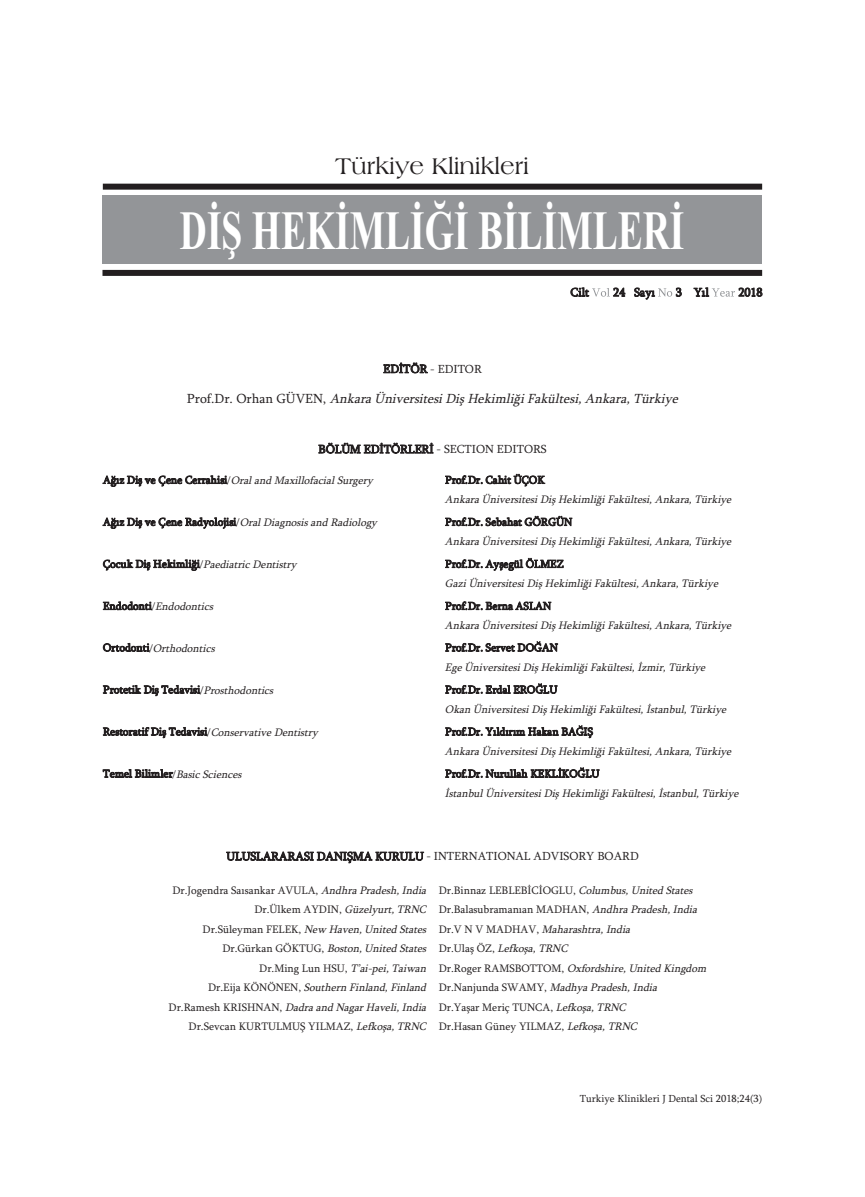
<style>
.page{position:relative;width:865px;height:1197px;background:#fff}
.page>*{position:absolute;margin:0;border:0;box-sizing:border-box;transform-origin:0 0}
.t1{font:700 55.35px "Times New Roman";color:#fff;scale:.68 1}
.t2{font:24px "Americana BT Roman";color:#231f20}
.t3{font:italic 13.5px "Sylfaen";color:#231f20}
.t4{font:12px "Sylfaen";color:#231f20}
.t5{font:italic 11.1px/19.5px "Sylfaen";color:#231f20;text-align:right}
.t6{font:11.1px/19.5px "Sylfaen";color:#231f20}
.t7{font:10.5px "Sylfaen";color:#231f20}
.s1{font-style:normal}
.s2{font-style:italic}
</style>
<div class="page">
<div style="left:102px;top:195px;width:660px;height:68px;background:#939598"></div>
<div style="left:103px;top:184px;width:659px;height:6px;background:#231f20"></div>
<div style="left:102px;top:270px;width:660px;height:6px;background:#231f20"></div>
<svg style="left:592px;top:288px;width:17px;height:8px"></svg>
<svg style="left:658px;top:288px;width:14px;height:8px"></svg>
<svg style="left:711px;top:288px;width:24px;height:8px"></svg>
<h2 class="t2" style="left:335px;top:152px;width:195px">Türkiye Klinikleri</h2>
<h1 class="t1" style="left:180px;top:198px;width:743px">DİŞ HEKİMLİĞİ BİLİMLERİ</h1>
<p class="t4" style="left:570px;top:285px;width:20px">Cilt</p>
<p class="t4" style="left:613px;top:285px;width:43px">24 Sayı</p>
<p class="t4" style="left:676px;top:285px;width:35px">3 Yıl</p>
<p class="t4" style="left:738px;top:285px;width:25px">2018</p>
<p class="t4" style="left:383px;top:362px;width:100px">EDİTÖR - EDITOR</p>
<p class="t3" style="left:187px;top:390px;width:496px"><span class="s1">P r o f . D r . O r h a n G Ü V E N ,</span> Ankara Üniversitesi Diş Hekimliği Fakültesi, Ankara, Türkiye</p>
<p class="t4" style="left:318px;top:442px;width:230px">BÖLÜM EDİTÖRLERİ - SECTION EDITORS</p>
<p class="t5" style="left:103px;top:470px;width:275px"><span class="s1">Ağız Diş ve Çene Cerrahisi/</span>OralandMaxillofacialSurgery</p>
<p class="t6" style="left:445px;top:470px;width:101px">Prof.Dr. Cahit ÜÇOK</p>
<p class="t5" style="left:445px;top:489px;width:291px">Ankara Üniversitesi Diş Hekimliği Fakültesi, Ankara, Türkiye</p>
<p class="t6" style="left:103px;top:512px;width:279px">Ağız Diş ve Çene Radyolojisi/<span class="s2">OralDiagnosisandRadiology</span></p>
<p class="t6" style="left:445px;top:512px;width:128px">Prof.Dr. Sebahat GÖRGÜN</p>
<p class="t5" style="left:445px;top:531px;width:291px">Ankara Üniversitesi Diş Hekimliği Fakültesi, Ankara, Türkiye</p>
<p class="t5" style="left:103px;top:554px;width:198px"><span class="s1">Çocu k Diş H e ki ml iği/</span>Paediatric Dentistry</p>
<p class="t6" style="left:445px;top:554px;width:120px">Prof.Dr. Ayşegül ÖLMEZ</p>
<p class="t5" style="left:445px;top:573px;width:278px">Gazi Üniversitesi Diş Hekimliği Fakültesi, Ankara, Türkiye</p>
<p class="t5" style="left:103px;top:596px;width:115px"><span class="s1">En d odon t i/</span>Endodontics</p>
<p class="t6" style="left:445px;top:596px;width:107px">Prof.Dr. Berna ASLAN</p>
<p class="t5" style="left:445px;top:615px;width:291px">Ankara Üniversitesi Diş Hekimliği Fakültesi, Ankara, Türkiye</p>
<p class="t5" style="left:103px;top:638px;width:116px"><span class="s1">O r t o d o n t i/</span> Orthodontics</p>
<p class="t6" style="left:445px;top:637px;width:114px">Prof.Dr. Servet DOĞAN</p>
<p class="t5" style="left:445px;top:657px;width:265px">Ege Üniversitesi Diş Hekimliği Fakültesi, İzmir, Türkiye</p>
<p class="t6" style="left:103px;top:679px;width:175px">Protetik Diş Tedavisi/<span class="s2">Prosthodontics</span></p>
<p class="t6" style="left:445px;top:679px;width:114px">Prof.Dr. Erdal EROĞLU</p>
<p class="t5" style="left:445px;top:699px;width:286px">Okan Üniversitesi Diş Hekimliği Fakültesi, İstanbul, Türkiye</p>
<p class="t6" style="left:103px;top:721px;width:219px">Restoratif Diş Tedavisi/<span class="s2">ConservativeDentistry</span></p>
<p class="t6" style="left:445px;top:721px;width:149px">Prof.Dr. Yıldırım Hakan BAĞIŞ</p>
<p class="t5" style="left:445px;top:741px;width:291px">Ankara Üniversitesi Diş Hekimliği Fakültesi, Ankara, Türkiye</p>
<p class="t6" style="left:103px;top:763px;width:143px">Temel Bilimler/<span class="s2">BasicSciences</span></p>
<p class="t6" style="left:445px;top:763px;width:156px">Prof.Dr. Nurullah KEKLİKOĞLU</p>
<p class="t5" style="left:445px;top:783px;width:298px">İstanbul Üniversitesi Diş Hekimliği Fakültesi, İstanbul, Türkiye</p>
<p class="t4" style="left:226px;top:849px;width:414px">ULUSLARARASI DANIŞMA KURULU - INTERNATIONAL ADVISORY BOARD</p>
<p class="t5" style="left:169px;top:880px;width:262px"><span class="s1">Dr.Jogendra Saısankar AVULA,</span> AndhraPradesh,India <span class="s1">Dr.Ülkem AYDIN,</span> Güzelyurt,TRNC<br><span class="s1">Dr.Süleyman FELEK,</span> NewHaven,UnitedStates <span class="s1">Dr.Gürkan GÖKTUG,</span> Boston,UnitedStates<br><span class="s1">Dr.Ming Lun HSU,</span> T’ai-pei,Taiwan<br><span class="s1">D r . E i j a K Ö N Ö N E N ,</span> Southern Finland, Finland <span class="s1">Dr.Ramesh KRISHNAN,</span> DadraandNagarHaveli,India <span class="s1">Dr.Sevcan KURTULMUŞ YILMAZ,</span> Lefkoşa,TRNC</p>
<p class="t6" style="left:439px;top:880px;width:272px">Dr.Binnaz LEBLEBİCİOGLU, <span class="s2">Columbus,UnitedStates </span>Dr.Balasubramanıan MADHAN, <span class="s2">AndhraPradesh,India </span>D r . V N V M A D H A V , <span class="s2">Maharashtra, India<br></span>Dr.Ulaş ÖZ, <span class="s2">Lefkoşa,TRNC<br></span>Dr.Roger RAMSBOTTOM, <span class="s2">Oxfordshire,UnitedKingdom </span>Dr.Nanjunda SWAMY, <span class="s2">MadhyaPradesh,India<br></span>Dr.Yaşar Meriç TUNCA, <span class="s2">Lefkoşa,TRNC<br></span>Dr.Hasan Güney YILMAZ, <span class="s2">Lefkoşa,TRNC</span></p>
<p class="t7" style="left:580px;top:1091px;width:184px">Turkiye Klinikleri J Dental Sci 2018;24(3)</p>
</div>
